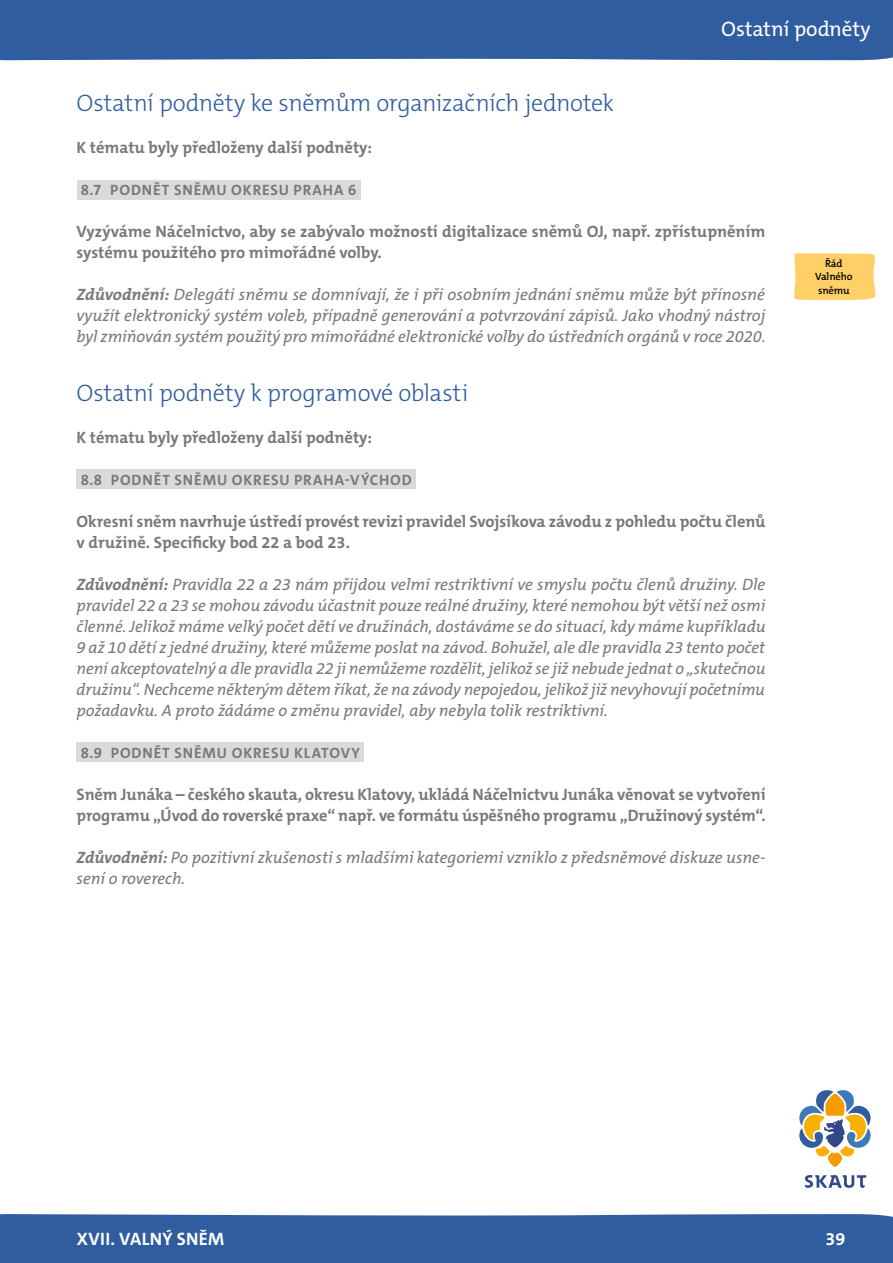
<style>
.page{position:relative;width:893px;height:1263px;background:#fff}
.page>*{position:absolute;margin:0;border:0;box-sizing:border-box;transform-origin:0 0}
.t1{font:300 24px "The Mix C5";letter-spacing:-.015em;color:#305ca0}
.t2{font:21px "The Mix C5";letter-spacing:-.005em;color:#fff}
.t3{font:700 18px "The Mix C5";letter-spacing:.015em;color:#fff}
.t4{font:italic 16.5px/21px "The Mix C5";color:#797979;text-align:justify}
.t5{font:700 16.5px/21px "The Mix C5";color:#797979}
.t6{font:700 15px "The Mix C5";letter-spacing:.06em;color:#797979}
.t7{font:600 10.5px/13.5px "The Mix C5";letter-spacing:-.01em;color:#000;text-align:center}
.s1{font-weight:700}
</style>
<div class="page">
<div style="left:0;top:1214px;width:893px;height:49px;background:#305ca0"></div>
<div style="left:0;top:0;width:893px;height:61px;background:#305ca0"></div>
<svg style="left:805px;top:1175px;width:61px;height:13px"></svg>
<svg style="left:799px;top:1090px;width:71px;height:77px"></svg>
<svg style="left:794px;top:253px;width:82px;height:47px;background:#fed26e"></svg>
<div style="left:77px;top:180px;width:283px;height:19px;background:#dadada"></div>
<div style="left:77px;top:470px;width:339px;height:19px;background:#dadada"></div>
<div style="left:77px;top:743px;width:287px;height:19px;background:#dadada"></div>
<p class="t2" style="left:721px;top:15px;width:151px">Ostatní podněty</p>
<p class="t1" style="left:77px;top:88px;width:539px">Ostatní podněty ke sněmům organizačních jednotek</p>
<p class="t5" style="left:77px;top:137px;width:297px">K tématu byly předloženy další podněty:</p>
<p class="t6" style="left:81px;top:181px;width:277px">8.7 PODNĚT SNĚMU OKRESU PRAHA 6</p>
<p class="t5" style="left:77px;top:221px;width:690px">Vyzýváme Náčelnictvo, aby se zabývalo možností digitalizace sněmů OJ, např. zpřístupněním systému použitého pro mimořádné volby.</p>
<p class="t4" style="left:77px;top:284px;width:691px"><span class="s1">Zdůvodnění:</span> Delegáti sněmu se domnívají, že i při osobním jednání sněmu může být přínosné využít elektronický systém voleb, případně generování a potvrzování zápisů. Jako vhodný nástroj byl zmiňován systém použitý pro mimořádné elektronické volby do ústředních orgánů v roce 2020.</p>
<p class="t1" style="left:77px;top:378px;width:393px">Ostatní podněty k programové oblasti</p>
<p class="t5" style="left:77px;top:427px;width:297px">K tématu byly předloženy další podněty:</p>
<p class="t6" style="left:81px;top:470px;width:333px">8.8 PODNĚT SNĚMU OKRESU PRAHA ‑VÝCHOD</p>
<p class="t5" style="left:77px;top:511px;width:691px">Okresní sněm navrhuje ústředí provést revizi pravidel Svojsíkova závodu z pohledu počtu členů v družině. Specificky bod 22 a bod 23.</p>
<p class="t4" style="left:77px;top:574px;width:691px"><span class="s1">Zdůvodnění:</span> Pravidla 22 a 23 nám přijdou velmi restriktivní ve smyslu počtu členů družiny. Dle pravidel 22 a 23 se mohou závodu účastnit pouze reálné družiny, které nemohou být větší než osmi členné. Jelikož máme velký počet dětí ve družinách, dostáváme se do situací, kdy máme kupříkladu 9 až 10 dětí z jedné družiny, které můžeme poslat na závod. Bohužel, ale dle pravidla 23 tento počet není akceptovatelný a dle pravidla 22 ji nemůžeme rozdělit, jelikož se již nebude jednat o „skutečnou družinu“. Nechceme některým dětem říkat, že na závody nepojedou, jelikož již nevyhovují početnímu požadavku. A proto žádáme o změnu pravidel, aby nebyla tolik restriktivní.</p>
<p class="t6" style="left:81px;top:743px;width:281px">8.9 PODNĚT SNĚMU OKRESU KLATOVY</p>
<p class="t5" style="left:77px;top:784px;width:691px">Sněm Junáka – českého skauta, okresu Klatovy, ukládá Náčelnictvu Junáka věnovat se vytvoření programu „Úvod do roverské praxe“ např. ve formátu úspěšného programu „Družinový systém“.</p>
<p class="t4" style="left:77px;top:847px;width:690px"><span class="s1">Zdůvodnění:</span> Po pozitivní zkušenosti s mladšími kategoriemi vzniklo z předsněmové diskuze usne‑ sení o roverech.</p>
<p class="t7" style="left:815px;top:257px;width:39px">Řád<br>Valného sněmu</p>
<p class="t3" style="left:77px;top:1227px;width:149px">XVII. VALNÝ SNĚM</p>
<p class="t3" style="left:825px;top:1227px;width:21px">39</p>
</div>
